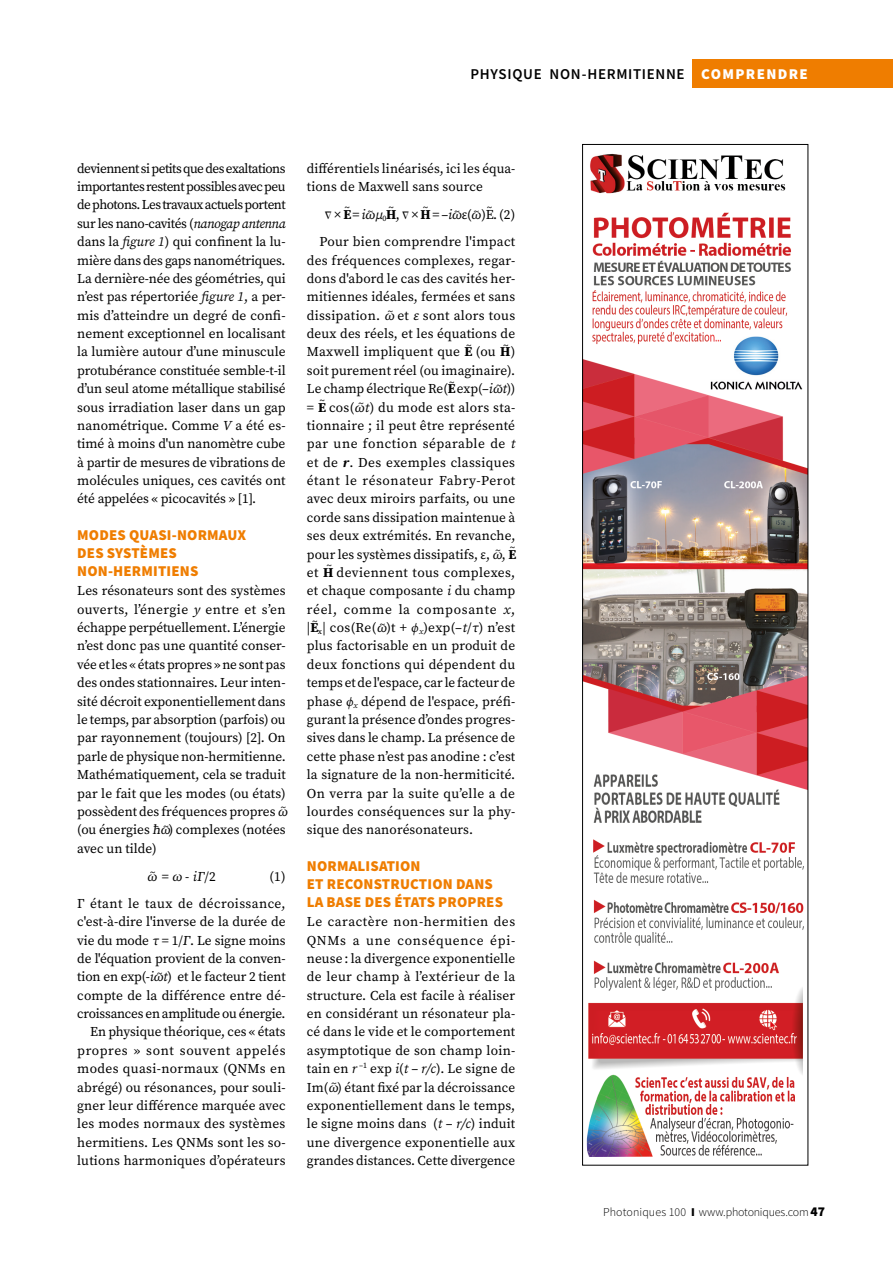
<style>
.page{position:relative;width:893px;height:1263px;background:#fff}
.page>*{position:absolute;margin:0;border:0;box-sizing:border-box;transform-origin:0 0}
.t1{font:900 15px/18px "Source Sans Pro";letter-spacing:.01em;color:#ef7d00}
.t2{font:600 15px "Source Sans Pro";letter-spacing:.045em;color:#000}
.t3{font:13.5px/18.3px "Source Serif Pro";color:#000;text-align:justify}
.t4{font:13.5px/26.8px "Source Serif Pro";letter-spacing:.03em;color:#000;text-align:right}
.t5{font:13.5px "Source Serif Pro";letter-spacing:.02em;color:#000}
.t6{font:300 12px "Source Sans Pro";color:#000}
.t7{font:10.5px "Source Serif Pro";color:#000}
.s1{font-weight:900;color:#fff}
.s2{font-style:italic}
.s3{font-weight:700}
.s4{font-weight:700;font-style:italic}
.s5{font-family:"Minion Pro";font-style:italic}
.s6{font-weight:900}
.s7{font-weight:900;font-size:13.5px}
</style>
<div class="page">
<div style="left:693px;top:60px;width:200px;height:28px;background:#ef7d00"></div>
<img style="left:584px;top:153px;width:222px;height:1004px">
<div style="left:582px;top:144px;width:226px;height:1021px;border:1px solid #000"></div>
<p class="t2" style="left:470px;top:64px;width:85px">PHYSIQUE NON</p>
<p class="t2" style="left:582px;top:64px;width:228px">-HERMITIENNE <span class="s1">COMPRENDRE</span></p>
<p class="t3" style="left:77px;top:159px;width:210px">deviennent si petits que des exaltations importantes restent possibles avec peu de photons. Les travaux actuels portent sur les nano-cavités (<span class="s2">nanogap antenna </span>dans la <span class="s2">figure 1</span>) qui confinent la lu&shy;mière dans des gaps nanométriques.<br>La dernière-née des géométries, qui n’est pas répertoriée <span class="s2">figure 1</span>, a per&shy;mis d’atteindre un degré de confi&shy;nement exceptionnel en localisant la lumière autour d’une minuscule protubérance constituée semble-t-il d’un seul atome métallique stabilisé sous irradiation laser dans un gap nanométrique. Comme <span class="s2">V</span> a été es&shy;timé à moins d'un nanomètre cube à partir de mesures de vibrations de molécules uniques, ces cavités ont été appelées « picocavités » [1].</p>
<p class="t1" style="left:77px;top:526px;width:171px">MODES QUASI-NORMAUX<br>DES SYSTÈMES<br>NON-HERMITIENS</p>
<p class="t3" style="left:77px;top:582px;width:214px;text-align:left">Les résonateurs sont des systèmes ouverts, l’énergie <span class="s2">y</span> entre et s’en échappe perpétuellement. L’énergie n’est donc pas une quantité conser&shy;vée et les « états propres » ne sont pas des ondes stationnaires. Leur inten&shy;sité décroit exponentiellement dans le temps, par absorption (parfois) ou par rayonnement (toujours) [2]. On parle de physique non-hermitienne.<br>Mathématiquement, cela se traduit par le fait que les modes (ou états) possèdent des fréquences propres ω<sup>~ </sup>(ou énergies ħω<sup>~</sup>) complexes (notées avec un tilde)</p>
<p class="t3" style="left:147px;top:867px;width:70px">ω<sup>~</sup> = ω - <span class="s2">i</span>Γ/2</p>
<p class="t4" style="left:77px;top:863px;width:210px">(1)<br>Γ étant le taux de décroissance,</p>
<p class="t3" style="left:77px;top:912px;width:210px;text-align:right">c'est-à-dire l'inverse de la durée de vie du mode τ = 1/Γ. Le signe moins de l'équation provient de la conven&shy;tion en exp(-<span class="s2">i</span>ω<sup>~</sup><span class="s2">t</span>) et le facteur 2 tient compte de la différence entre dé&shy;croissances en amplitude ou énergie.<br>En physique théorique, ces « états propres » sont souvent appelés modes quasi-normaux (QNMs en abrégé) ou résonances, pour souli&shy;gner leur différence marquée avec les modes normaux des systèmes hermitiens. Les QNMs sont les so&shy;lutions harmoniques d’opérateurs</p>
<p class="t3" style="left:307px;top:159px;width:210px">différentiels linéarisés, ici les équa&shy;tions de Maxwell sans source</p>
<p class="t3" style="left:334px;top:206px;width:183px">× <span class="s3">E</span>= <span class="s2">i</span>ω<sup>~</sup><span class="s2">µ</span><sub>0</sub><span class="s3">H</span>, × <span class="s3">H</span>= –<span class="s2">i</span>ω<sup>~</sup>ε(ω<sup>~</sup>)E. (2)</p>
<p class="t7" style="left:345px;top:200px;width:7px">~</p>
<p class="t7" style="left:388px;top:200px;width:7px">~</p>
<p class="t7" style="left:423px;top:200px;width:7px">~</p>
<p class="t7" style="left:487px;top:200px;width:7px">~</p>
<p class="t3" style="left:307px;top:233px;width:210px;text-indent:13px">Pour bien comprendre l'impact des fréquences complexes, regar&shy;dons d'abord le cas des cavités her&shy;mitiennes idéales, fermées et sans dissipation. ω<sup>~</sup> et ε sont alors tous deux des réels, et les équations de Maxwell impliquent que <span class="s3">E</span> (ou <span class="s3">H</span>)</p>
<p class="t7" style="left:466px;top:338px;width:7px">~</p>
<p class="t7" style="left:503px;top:338px;width:7px">~</p>
<p class="t3" style="left:307px;top:361px;width:210px">soit purement réel (ou imaginaire).<br>Le champ électrique Re(<span class="s3">E</span>exp(–<span class="s2">i</span>ω<sup>~</sup><span class="s2">t</span>))</p>
<p class="t7" style="left:449px;top:375px;width:7px">~</p>
<p class="t5" style="left:307px;top:398px;width:210px">= <span class="s3">E</span> cos(ω<sup>~</sup><span class="s2">t</span>) du mode est alors sta-</p>
<p class="t7" style="left:320px;top:394px;width:7px">~</p>
<p class="t3" style="left:307px;top:416px;width:211px">tionnaire ; il peut être représenté par une fonction séparable de <span class="s2">t </span>et de <span class="s4">r</span>. Des exemples classiques étant le résonateur Fabry-Perot avec deux miroirs parfaits, ou une corde sans dissipation maintenue à ses deux extrémités. En revanche, pour les systèmes dissipatifs, ε, ω<sup>~</sup>, <span class="s3">E</span></p>
<p class="t7" style="left:510px;top:541px;width:7px">~</p>
<p class="t4" style="left:307px;top:559px;width:210px">et <span class="s3">H</span> deviennent tous complexes,</p>
<p class="t7" style="left:326px;top:559px;width:7px">~</p>
<p class="t3" style="left:307px;top:582px;width:210px">et chaque composante <span class="s2">i</span> du champ réel, comme la composante <span class="s2">x</span>, |<span class="s3">E</span><sub>x</sub>| cos(Re(ω<sup>~</sup>)t + <span class="s5">ϕ</span><sub>x</sub>)exp(–<span class="s2">t</span>/τ) n’est</p>
<p class="t7" style="left:312px;top:614px;width:7px">~</p>
<p class="t3" style="left:307px;top:637px;width:210px">plus factorisable en un produit de deux fonctions qui dépendent du temps et de l'espace, car le facteur de phase <span class="s5">ϕ</span><sub>x</sub> dépend de l'espace, préfi&shy;gurant la présence d’ondes progres&shy;sives dans le champ. La présence de cette phase n’est pas anodine : c’est la signature de la non-hermiticité.<br>On verra par la suite qu’elle a de lourdes conséquences sur la phy&shy;sique des nanorésonateurs.</p>
<p class="t1" style="left:307px;top:857px;width:198px">NORMALISATION<br>ET RECONSTRUCTION DANS<br>LA BASE DES ÉTATS PROPRES</p>
<p class="t3" style="left:307px;top:912px;width:210px">Le caractère non-hermitien des QNMs a une conséquence épi&shy;neuse : la divergence exponentielle de leur champ à l’extérieur de la structure. Cela est facile à réaliser en considérant un résonateur pla&shy;cé dans le vide et le comportement asymptotique de son champ loin&shy;tain en <span class="s2">r</span> <sup>–1</sup> exp <span class="s2">i</span>(<span class="s2">t</span> – <span class="s2">r/c</span>). Le signe de Im(ω<sup>~</sup>) étant fixé par la décroissance exponentiellement dans le temps, le signe moins dans (<span class="s2">t</span> – <span class="s2">r/c</span>) induit une divergence exponentielle aux grandes distances. Cette divergence</p>
<p class="t6" style="left:603px;top:1205px;width:223px">Photoniques 100 <span class="s6">I</span> www.photoniques.com <span class="s7">47</span></p>
</div>
